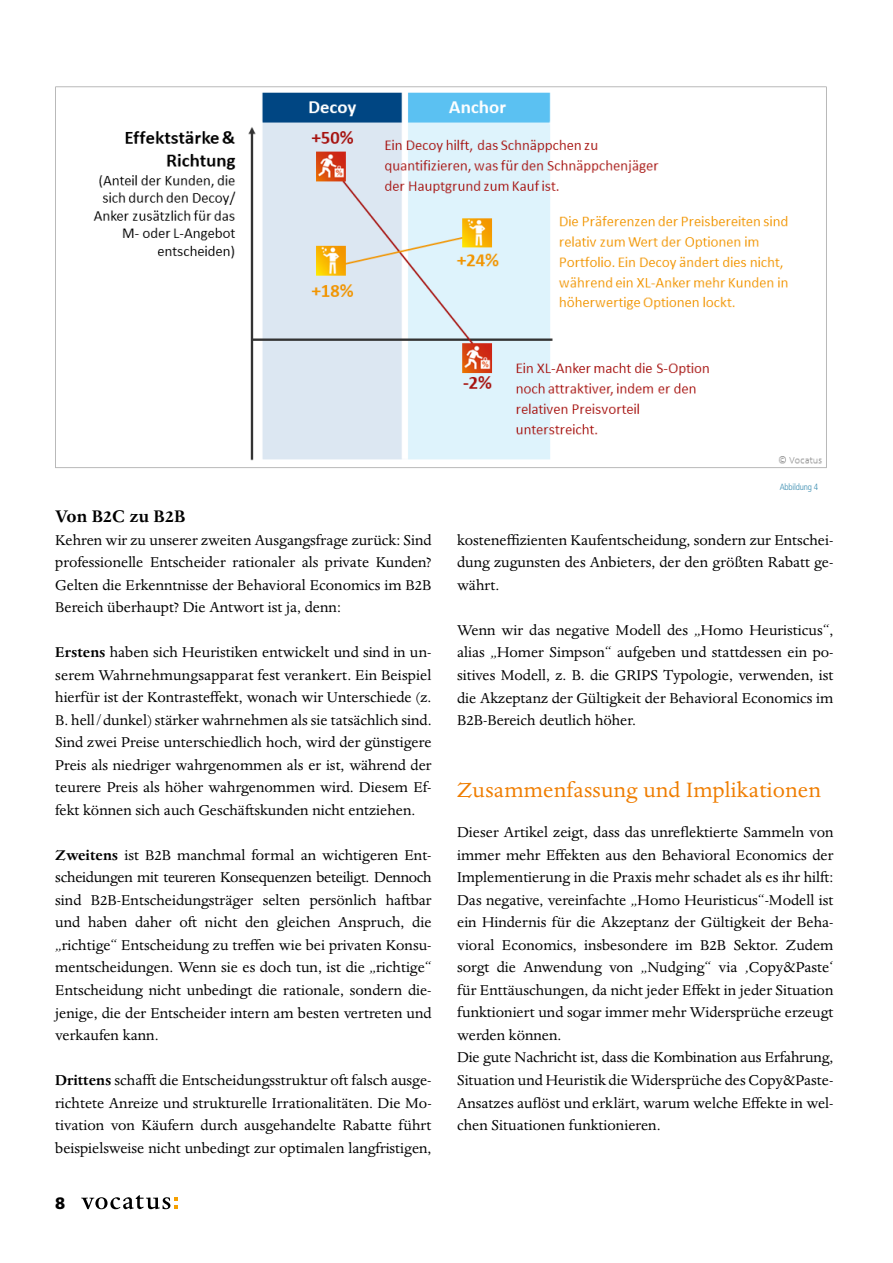
<style>
.page{position:relative;width:893px;height:1263px;background:#fff}
.page>*{position:absolute;margin:0;border:0;box-sizing:border-box;transform-origin:0 0}
.t1{font:24px "Dante MT Std";letter-spacing:.01em;color:#ef7d00}
.t2{font:700 19.5px "Dante MT Std";color:#000}
.t3{font:16.5px/22.5px "Dante MT Std";color:#000;text-align:justify}
.t4{font:900 16.5px "Frutiger LT Std";color:#000}
.t5{font:300 condensed 9px "Frutiger LT Std";letter-spacing:-.02em;color:#398cb0}
.s1{font-weight:700}
</style>
<div class="page">
<svg style="left:81px;top:1195px;width:97px;height:14px"></svg>
<img style="left:55px;top:86px;width:772px;height:382px">
<p class="t2" style="left:55px;top:506px;width:132px">Von B2C zu B2B</p>
<p class="t3" style="left:55px;top:529px;width:378px">Kehren wir zu unserer zweiten Ausgangsfrage zurück: Sind professionelle Entscheider rationaler als private Kunden?<br>Gelten die Erkenntnisse der Behavioral Economics im B2B Bereich überhaupt? Die Antwort ist ja, denn:</p>
<p class="t3" style="left:55px;top:641px;width:378px"><span class="s1">Erstens</span> haben sich Heuristiken entwickelt und sind in un&shy;serem Wahrnehmungsapparat fest verankert. Ein Beispiel hierfür ist der Kontrasteffekt, wonach wir Unterschiede (z.<br>B. hell/dunkel) stärker wahrnehmen als sie tatsächlich sind.<br>Sind zwei Preise unterschiedlich hoch, wird der günstigere Preis als niedriger wahrgenommen als er ist, während der teurere Preis als höher wahrgenommen wird. Diesem Ef&shy;fekt können sich auch Geschäftskunden nicht entziehen.</p>
<p class="t3" style="left:55px;top:844px;width:378px"><span class="s1">Zweitens</span> ist B2B manchmal formal an wichtigeren Ent&shy;scheidungen mit teureren Konsequenzen beteiligt. Dennoch sind B2B-Entscheidungsträger selten persönlich haftbar und haben daher oft nicht den gleichen Anspruch, die „richtige“ Entscheidung zu treffen wie bei privaten Konsu&shy;mentscheidungen. Wenn sie es doch tun, ist die „richtige“ Entscheidung nicht unbedingt die rationale, sondern die&shy;jenige, die der Entscheider intern am besten vertreten und verkaufen kann.</p>
<p class="t3" style="left:55px;top:1069px;width:378px"><span class="s1">Drittens</span> schafft die Entscheidungsstruktur oft falsch ausge&shy;richtete Anreize und strukturelle Irrationalitäten. Die Mo&shy;tivation von Käufern durch ausgehandelte Rabatte führt beispielsweise nicht unbedingt zur optimalen langfristigen,</p>
<p class="t4" style="left:55px;top:1193px;width:12px">8</p>
<p class="t5" style="left:780px;top:482px;width:40px">Abbildung 4</p>
<p class="t3" style="left:457px;top:529px;width:378px">kosteneffizienten Kaufentscheidung, sondern zur Entschei&shy;dung zugunsten des Anbieters, der den größten Rabatt ge&shy;währt.</p>
<p class="t3" style="left:457px;top:619px;width:378px">Wenn wir das negative Modell des „Homo Heuristicus“, alias „Homer Simpson“ aufgeben und stattdessen ein po&shy;sitives Modell, z. B. die GRIPS Typologie, verwenden, ist die Akzeptanz der Gültigkeit der Behavioral Economics im B2B-Bereich deutlich höher.</p>
<h1 class="t1" style="left:457px;top:775px;width:365px">Zusammenfassung und Implikationen</h1>
<p class="t3" style="left:457px;top:821px;width:378px;text-align:left">Dieser Artikel zeigt, dass das unreflektierte Sammeln von immer mehr Effekten aus den Behavioral Economics der Implementierung in die Praxis mehr schadet als es ihr hilft:<br>Das negative, vereinfachte „Homo Heuristicus“-Modell ist ein Hindernis für die Akzeptanz der Gültigkeit der Beha&shy;vioral Economics, insbesondere im B2B Sektor. Zudem sorgt die Anwendung von „Nudging“ via ‚Copy&amp;Paste‘ für Enttäuschungen, da nicht jeder Effekt in jeder Situation funktioniert und sogar immer mehr Widersprüche erzeugt werden können.<br>Die gute Nachricht ist, dass die Kombination aus Erfahrung, Situation und Heuristik die Widersprüche des Copy&amp;Paste-Ansatzes auflöst und erklärt, warum welche Effekte in wel&shy;chen Situationen funktionieren.</p>
</div>
